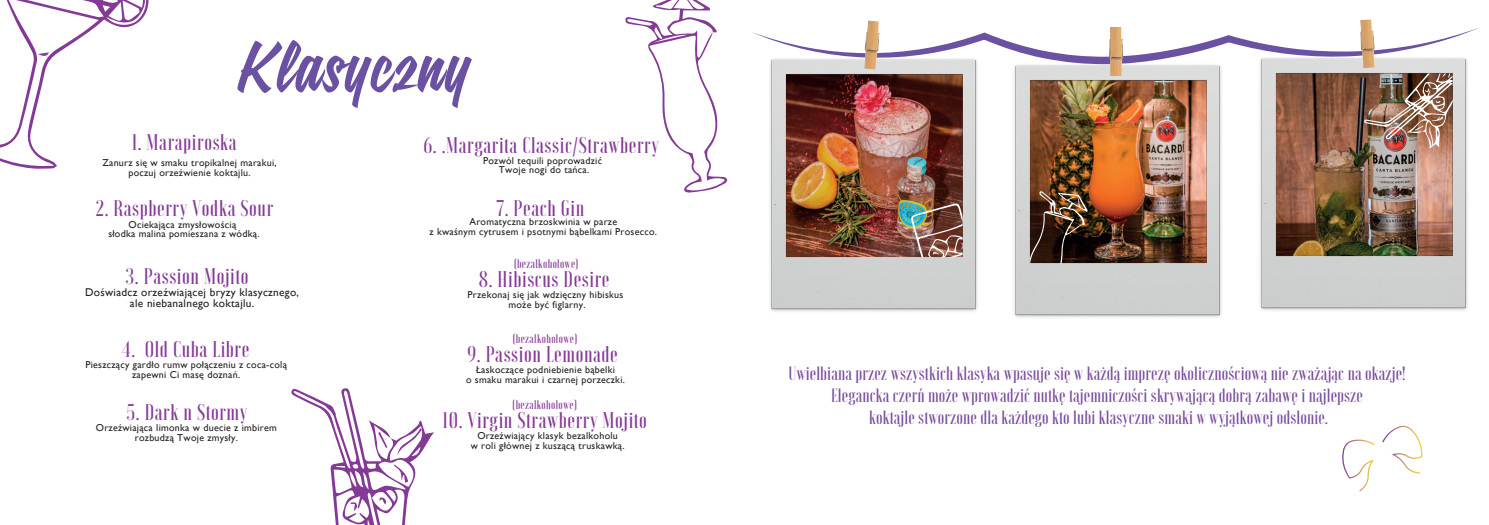
<style>
.page{position:relative;width:1489px;height:525px;background:#fff}
.page>*{position:absolute;margin:0;border:0;box-sizing:border-box;transform-origin:0 0}
.t1{font:89.88px "Signalist W00 Signalist";letter-spacing:.025em;color:#6a51a1}
.t2{font:500 22.62px "Voga";letter-spacing:.025em;color:#853996}
.t3{font:500 19.25px/22px "Voga";letter-spacing:.005em;color:#794c9e;text-align:center}
.t4{font:500 12.5px "Voga";letter-spacing:.025em;color:#853996}
.t5{font:11.25px/11.1px "Gill Sans";letter-spacing:.025em;color:#231f20;text-align:center}
.t6{font:10px/9.9px "Gill Sans";letter-spacing:.025em;color:#231f20;text-align:center}
</style>
<div class="page">
<svg style="left:291px;top:388px;width:143px;height:136px"></svg>
<svg style="left:0;top:0;width:149px;height:169px"></svg>
<svg style="left:625px;top:0;width:92px;height:193px"></svg>
<svg style="left:1342px;top:425px;width:81px;height:67px"></svg>
<img style="left:1060px;top:148px;width:120px;height:170px">
<img style="left:690px;top:47px;width:370px;height:271px">
<img style="left:1180px;top:148px;width:288px;height:170px">
<img style="left:750px;top:27px;width:730px;height:121px">
<img style="left:826px;top:20px;width:73px;height:51px">
<img style="left:1071px;top:27px;width:70px;height:48px">
<img style="left:1321px;top:19px;width:73px;height:51px">
<h1 class="t1" style="left:235px;top:19px;width:234px">Klasyczny</h1>
<h2 class="t2" style="left:132px;top:129px;width:106px">1. Marapiroska</h2>
<p class="t6" style="left:102px;top:158px;width:176px">Zanurz się w smaku tropikalnej marakui, poczuj orzeźwienie koktajlu.</p>
<h2 class="t2" style="left:423px;top:132px;width:237px">6. .Margarita Classic/Strawberry</h2>
<p class="t6" style="left:483px;top:155px;width:120px">Pozwól tequili poprowadzić<br>Twoje nogi do tańca.</p>
<h2 class="t2" style="left:96px;top:195px;width:179px">2. Raspberry Vodka Sour</h2>
<p class="t6" style="left:108px;top:219px;width:153px">Ociekająca zmysłowością<br>słodka malina pomieszana z wódką.</p>
<h2 class="t2" style="left:496px;top:195px;width:89px">7. Peach Gin</h2>
<p class="t6" style="left:429px;top:217px;width:229px">Aromatyczna brzoskwinia w parze<br>z kwaśnym cytrusem i psotnymi bąbelkami Prosecco.</p>
<h2 class="t2" style="left:126px;top:263px;width:124px">3. Passion Mojito</h2>
<p class="t5" style="left:85px;top:286px;width:215px">Doświadcz orzeźwiającej bryzy klasycznego, ale niebanalnego koktajlu.</p>
<p class="t4" style="left:514px;top:256px;width:66px">(bezalkoholowe)</p>
<h2 class="t2" style="left:479px;top:266px;width:132px">8. Hibiscus Desire</h2>
<p class="t6" style="left:467px;top:289px;width:157px">Przekonaj się jak wdzięczny hibiskus może być figlarny.</p>
<h2 class="t2" style="left:122px;top:336px;width:129px">4. Old Cuba Libre</h2>
<p class="t6" style="left:85px;top:359px;width:203px">Pieszczący gardło rumw połączeniu z coca-colą zapewni Ci masę doznań.</p>
<p class="t4" style="left:512px;top:331px;width:66px">(bezalkoholowe)</p>
<p class="t6" style="left:466px;top:364px;width:160px">Łaskoczące podniebienie bąbelki<br>o smaku marakui i czarnej porzeczki.</p>
<h2 class="t2" style="left:467px;top:341px;width:152px">9. Passion Lemonade</h2>
<h2 class="t2" style="left:127px;top:399px;width:122px">5. Dark n Stormy</h2>
<p class="t6" style="left:96px;top:422px;width:183px">Orzeźwiająca limonka w duecie z imbirem rozbudzą Twoje zmysły.</p>
<p class="t4" style="left:512px;top:397px;width:66px">(bezalkoholowe)</p>
<h2 class="t2" style="left:442px;top:407px;width:206px">10. Virgin Strawberry Mojito</h2>
<p class="t6" style="left:470px;top:430px;width:155px">Orzeźwiający klasyk bezalkoholu<br>w roli głównej z kuszącą truskawką.</p>
<p class="t3" style="left:788px;top:361px;width:618px">Uwielbiana przez wszystkich klasyka wpasuje się w każdą imprezę okolicznościową nie zważając na okazje!<br>Elegancka czerń może wprowadzić nutkę tajemniczości skrywającą dobrą zabawę i najlepsze<br>koktajle stworzone dla każdego kto lubi klasyczne smaki w wyjątkowej odsłonie.</p>
</div>
